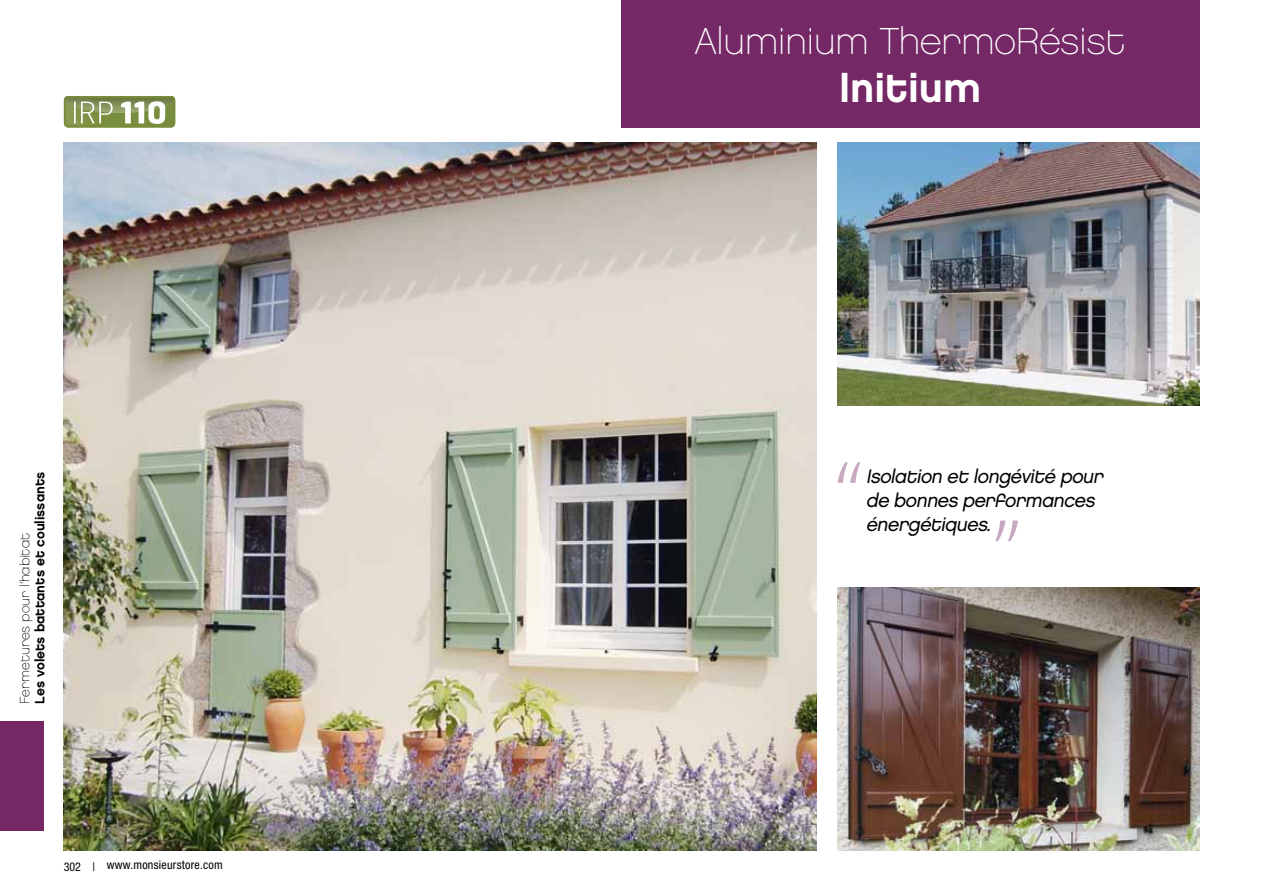
<style>
.page{position:relative;width:1263px;height:893px;background:#fff}
.page>*{position:absolute;margin:0;border:0;box-sizing:border-box;transform-origin:0 0}
.t1{font:42px "Chalet New York Nineteen Eighty";color:#fff}
.t2{font:37.5px "Chalet Paris Nineteen Eighty";color:#fff}
.t3{font:italic 19.5px/24px "Chalet London Nineteen Eighty";color:#000}
.t4{font:13.5px "Chalet New York Nineteen Eighty";color:#000}
.t5{font:13.5px "Chalet Paris Nineteen Eighty";color:#000}
.t6{font:condensed 12px "Helvetica Neue";letter-spacing:.02em;color:#000}
</style>
<div class="page">
<svg style="left:64px;top:96px;width:111px;height:32px"></svg>
<div style="left:621px;top:0;width:578px;height:128px;background:#752866"></div>
<img style="left:838px;top:588px;width:361px;height:262px">
<img style="left:838px;top:142px;width:361px;height:263px">
<svg style="left:838px;top:462px;width:22px;height:21px"></svg>
<svg style="left:995px;top:520px;width:23px;height:22px"></svg>
<img style="left:64px;top:142px;width:752px;height:708px">
<div style="left:0;top:721px;width:44px;height:110px;background:#752866"></div>
<p class="t4" style="left:31px;top:704px;width:233px;rotate:-90deg">Les volets battants et coulissants</p>
<p class="t5" style="left:17px;top:704px;width:172px;rotate:-90deg">Fermetures pour l’habitat</p>
<p class="t6" style="left:64px;top:858px;width:161px">302 | www.monsieurstore.com</p>
<p class="t2" style="left:695px;top:19px;width:432px">Aluminium ThermoRésist</p>
<p class="t1" style="left:839px;top:61px;width:143px">Initium</p>
<p class="t3" style="left:866px;top:464px;width:243px">Isolation et longévité pour de bonnes performances énergétiques.</p>
</div>
